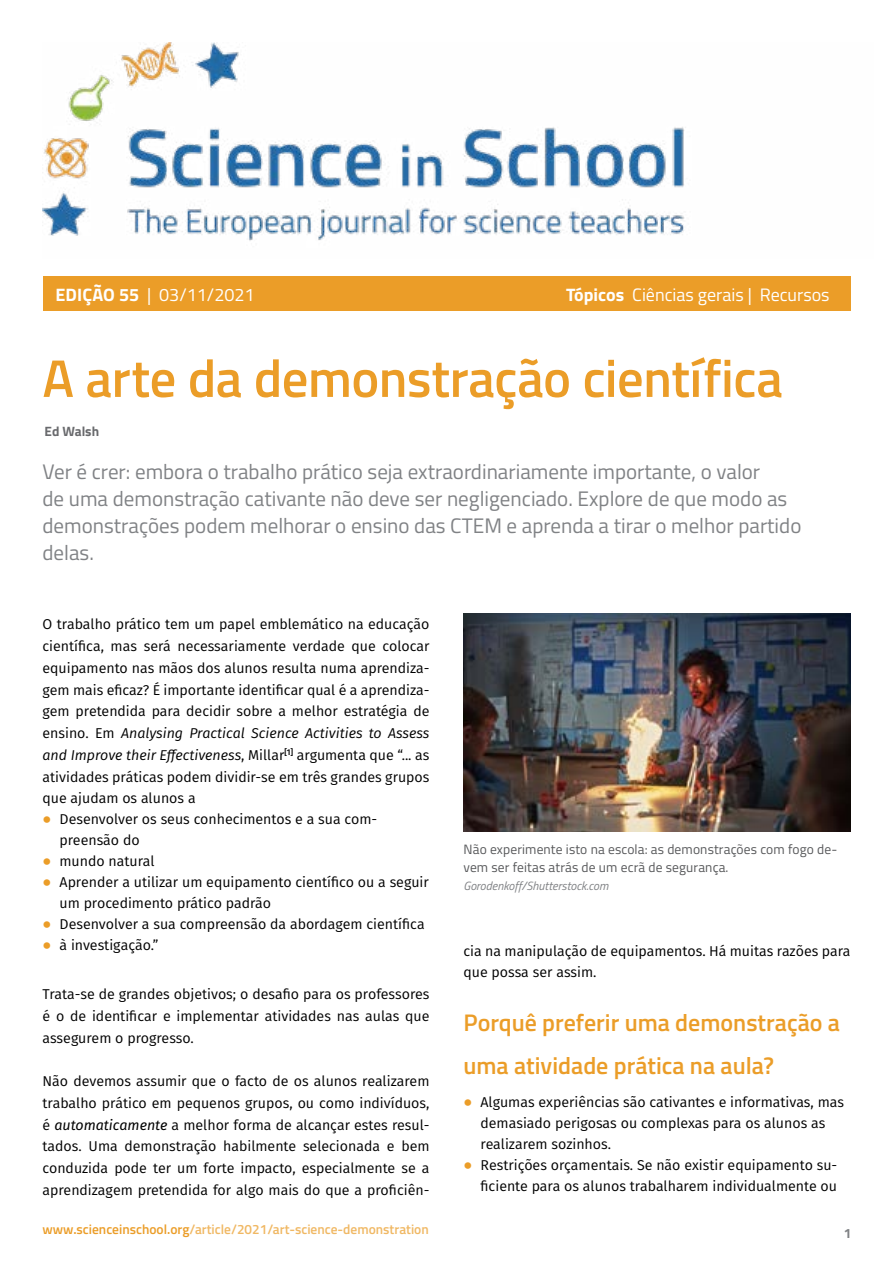
<style>
.page{position:relative;width:893px;height:1263px;background:#fff}
.page>*{position:absolute;margin:0;border:0;box-sizing:border-box;transform-origin:0 0}
.t1{font:600 52.95px "Titillium Web";letter-spacing:-.01em;color:#eb9d28}
.t2{font:600 24px/43.5px "Titillium Web";color:#eb9d28}
.t3{font:21px/27px "Titillium Web";color:#808285}
.t4{font:18px "Titillium Web";color:#fff}
.t5{font:14.25px/21.8px "Fira Sans";color:#000;text-align:justify}
.t6{font:italic 14.25px "Fira Sans";color:#000}
.t7{font:13.5px/18px "Titillium Web";letter-spacing:.01em;color:#58595b}
.t8{font:600 13.5px "Titillium Web";color:#f0b864}
.t9{font:700 13.5px "Titillium Web";color:#696a6d}
.t10{font:700 13.5px "Titillium Web";color:#808285}
.t11{font:italic 12px "Titillium Web";color:#808285}
.s1{font-weight:700}
.s2{font-style:normal}
.s3{color:#eb9d28}
.s4{font-style:italic}
</style>
<div class="page">
<img style="left:43px;top:43px;width:641px;height:198px">
<div style="left:43px;top:276px;width:807px;height:35px;background:#eb9d28"></div>
<img style="left:463px;top:614px;width:387px;height:218px">
<p class="t4" style="left:55px;top:282px;width:201px"><span class="s1">EDIÇÃO 55</span> | 03/11/2021</p>
<p class="t4" style="left:566px;top:282px;width:265px"><span class="s1">Tópicos</span> Ciências gerais | Recursos</p>
<h1 class="t1" style="left:43px;top:339px;width:742px">A arte da demonstração científica</h1>
<p class="t9" style="left:45px;top:421px;width:56px">Ed Walsh</p>
<p class="t3" style="left:43px;top:457px;width:760px">Ver é crer: embora o trabalho prático seja extraordinariamente importante, o valor<br>de uma demonstração cativante não deve ser negligenciado. Explore de que modo as demonstrações podem melhorar o ensino das CTEM e aprenda a tirar o melhor partido delas.</p>
<p class="t5" style="left:43px;top:613px;width:388px">O trabalho prático tem um papel emblemático na educação</p>
<p class="t5" style="left:43px;top:635px;width:388px">científica, mas será necessariamente verdade que colocar</p>
<p class="t5" style="left:43px;top:657px;width:388px">equipamento nas mãos dos alunos resulta numa aprendiza-</p>
<p class="t5" style="left:43px;top:678px;width:388px">gem mais eficaz? É importante identificar qual é a aprendiza-</p>
<p class="t5" style="left:43px;top:700px;width:388px">gem pretendida para decidir sobre a melhor estratégia de</p>
<p class="t6" style="left:43px;top:723px;width:388px"><span class="s2">ensino. Em</span> Analysing Practical Science Activities to Assess</p>
<p class="t6" style="left:43px;top:744px;width:388px">and Improve their Effectiveness<span class="s2">, Millar</span><sup>[1]</sup> <span class="s2">argumenta que “... as</span></p>
<p class="t5" style="left:43px;top:765px;width:388px">atividades práticas podem dividir-se em três grandes grupos</p>
<p class="t5" style="left:43px;top:787px;width:155px">que ajudam os alunos a</p>
<p class="t5" style="left:43px;top:808px;width:336px"><span class="s3">⦁</span> Desenvolver os seus conhecimentos e a sua com-</p>
<p class="t5" style="left:60px;top:829px;width:82px">preensão do</p>
<p class="t5" style="left:43px;top:850px;width:114px"><span class="s3">⦁</span> mundo natural</p>
<p class="t5" style="left:43px;top:871px;width:388px"><span class="s3">⦁</span> Aprender a utilizar um equipamento científico ou a seguir</p>
<p class="t5" style="left:60px;top:892px;width:213px">um procedimento prático padrão</p>
<p class="t5" style="left:43px;top:913px;width:384px"><span class="s3">⦁</span> Desenvolver a sua compreensão da abordagem científica</p>
<p class="t5" style="left:43px;top:934px;width:117px"><span class="s3">⦁</span> à investigação.”</p>
<p class="t5" style="left:43px;top:983px;width:388px">Trata-se de grandes objetivos; o desafio para os professores é o de identificar e implementar atividades nas aulas que assegurem o progresso.</p>
<p class="t5" style="left:43px;top:1070px;width:388px">Não devemos assumir que o facto de os alunos realizarem trabalho prático em pequenos grupos, ou como indivíduos, é <span class="s4">automaticamente</span> a melhor forma de alcançar estes resul&shy;tados. Uma demonstração habilmente selecionada e bem conduzida pode ter um forte impacto, especialmente se a aprendizagem pretendida for algo mais do que a proficiên-</p>
<p class="t7" style="left:463px;top:840px;width:375px">Não experimente isto na escola: as demonstrações com fogo de&shy;vem ser feitas atrás de um ecrã de segurança.</p>
<p class="t11" style="left:463px;top:877px;width:146px">Gorodenkoff/Shutterstock.com</p>
<p class="t5" style="left:463px;top:939px;width:388px">cia na manipulação de equipamentos. Há muitas razões para que possa ser assim.</p>
<h2 class="t2" style="left:463px;top:999px;width:378px">Porquê preferir uma demonstração a uma atividade prática na aula?</h2>
<p class="t5" style="left:463px;top:1091px;width:382px"><span class="s3">⦁</span> Algumas experiências são cativantes e informativas, mas</p>
<p class="t5" style="left:480px;top:1112px;width:346px">demasiado perigosas ou complexas para os alunos as</p>
<p class="t5" style="left:480px;top:1133px;width:132px">realizarem sozinhos.</p>
<p class="t5" style="left:463px;top:1154px;width:375px"><span class="s3">⦁</span> Restrições orçamentais. Se não existir equipamento su-</p>
<p class="t5" style="left:480px;top:1175px;width:358px">ficiente para os alunos trabalharem individualmente ou</p>
<p class="t8" style="left:43px;top:1219px;width:388px"><span class="s3">www.scienceinschool.org</span>/article/2021/art-science-demonstration</p>
<p class="t10" style="left:844px;top:1223px;width:9px">1</p>
</div>
